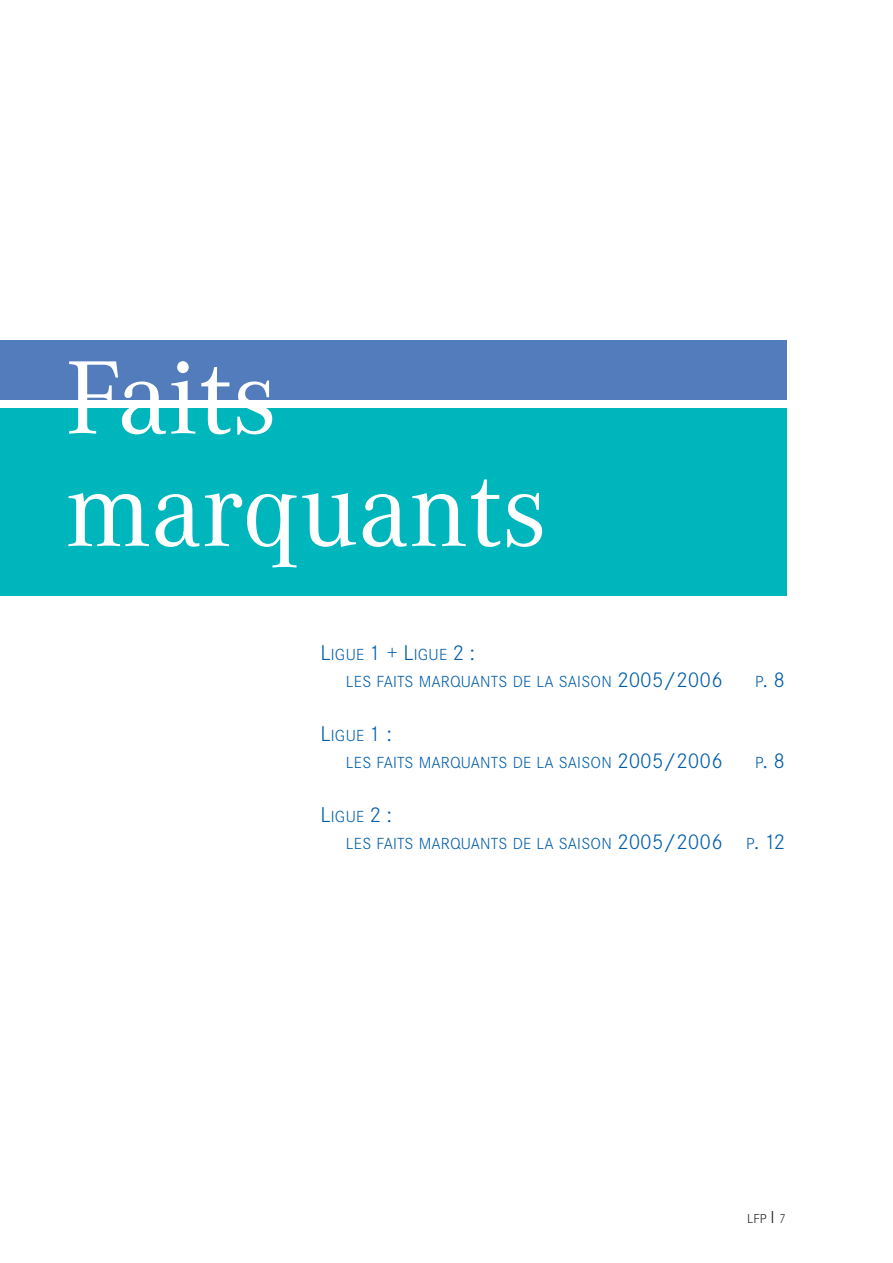
<style>
.page{position:relative;width:893px;height:1263px;background:#fff}
.page>*{position:absolute;margin:0;border:0;box-sizing:border-box;transform-origin:0 0}
.t1{font:108px/112.5px "Corporate A";color:#fff}
.t2{font:300 21px "Corporate SBQ";color:#005daa}
.t3{font:300 15.75px/27px "Corporate SBQ";letter-spacing:.01em;color:#005daa}
.t4{font:300 13.5px "Corporate S";color:#231f20}
.s1{font-size:21px}
.s2{font-size:15.75px}
.s3{font-size:18px}
</style>
<div class="page">
<div style="left:0;top:340px;width:787px;height:60px;background:#537cbc"></div>
<div style="left:0;top:408px;width:787px;height:187px;background:#00b6bd"></div>
<h1 class="t1" style="left:65px;top:351px;width:484px">Faits marquants</h1>
<p class="t3" style="left:346px;top:642px;width:378px;text-indent:-26px"><span class="s1">L</span>IGUE <span class="s1">1 + L</span>IGUE <span class="s1">2 :<br></span>LES FAITS MARQUANTS DE LA SAISON <span class="s1">2005/2006</span></p>
<h2 class="t2" style="left:755px;top:671px;width:32px"><span class="s2">P</span>. 8</h2>
<p class="t3" style="left:346px;top:723px;width:378px;text-indent:-26px"><span class="s1">L</span>IGUE <span class="s1">1 :<br></span>LES FAITS MARQUANTS DE LA SAISON <span class="s1">2005/2006</span></p>
<h2 class="t2" style="left:755px;top:752px;width:32px"><span class="s2">P</span>. 8</h2>
<p class="t3" style="left:346px;top:804px;width:441px;text-indent:-26px"><span class="s1">L</span>IGUE <span class="s1">2 :<br></span>LES FAITS MARQUANTS DE LA SAISON <span class="s1">2005/2006</span> P<span class="s1">. 12</span></p>
<p class="t4" style="left:747px;top:1213px;width:40px">LFP <span class="s3">I</span> 7</p>
</div>
